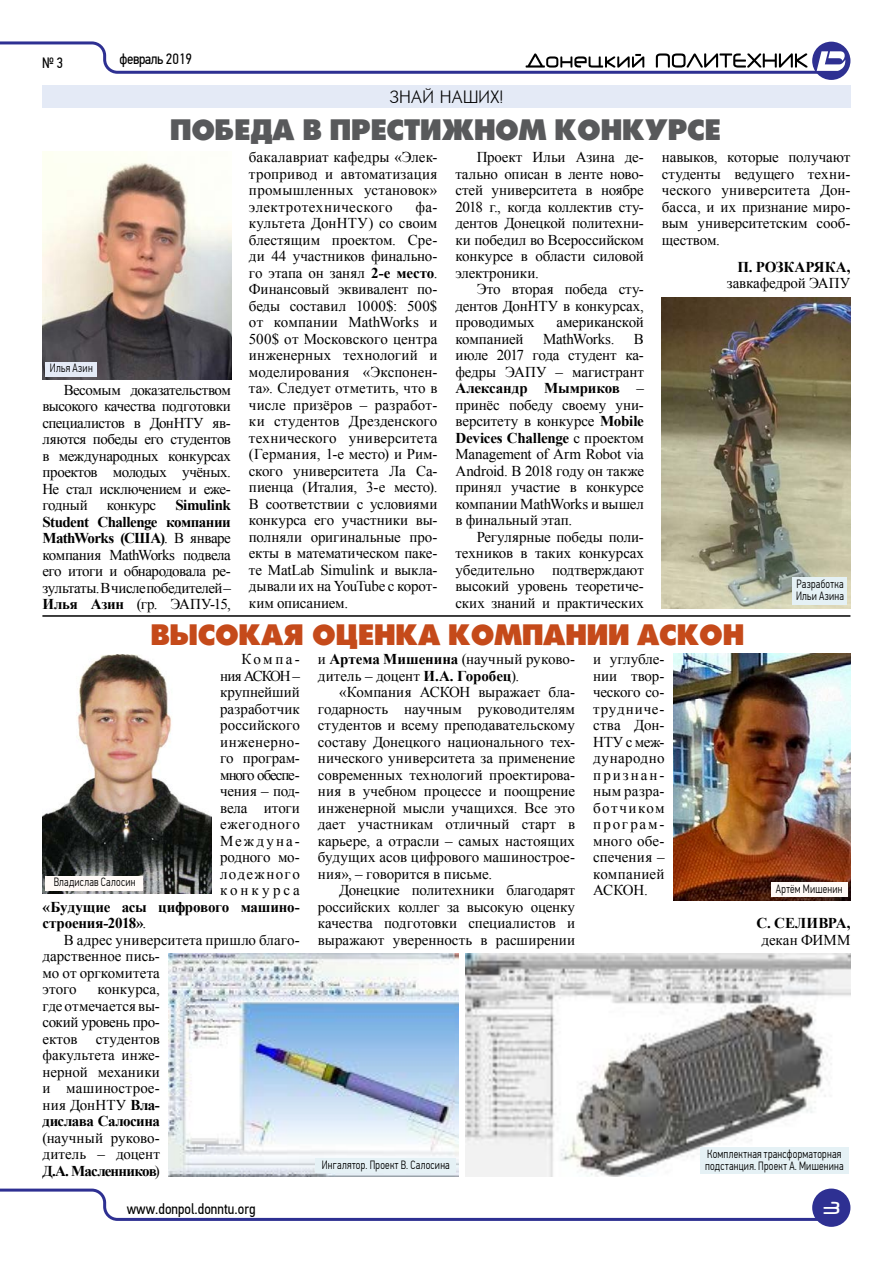
<style>
.page{position:relative;width:893px;height:1263px;background:#fff}
.page>*{position:absolute;margin:0;border:0;box-sizing:border-box;transform-origin:0 0}
.t1{font:31.5px "Futura Press Press";color:#c54a1a}
.t2{font:31.5px "Futura Press Press";color:#58595b}
.t3{font:300 19.5px "Futura";letter-spacing:.03em;color:#000}
.t4{font:500 19.5px "Neuropol";color:#fff}
.t5{font:15px/16.5px "Times New Roman";color:#000;text-align:justify}
.t6{font:700 15px/16.5px "Times New Roman";letter-spacing:-.015em;color:#000}
.t7{font:15px "PF Din Text Cond Pro";color:#000}
.t8{font:15px "Times New Roman";letter-spacing:-.02em;color:#000}
.t9{font:15px "PF Din Text Cond Pro";letter-spacing:-.025em;color:#000}
.t10{font:15px "Times New Roman";letter-spacing:-.025em;color:#000}
.t11{font:300 12px/12px "PF Din Text Cond Pro";letter-spacing:.025em;color:#000;scale:.9 1}
.s1{font-weight:700}
.s2{font-weight:400}
</style>
<div class="page">
<div style="left:812px;top:42px;width:38px;height:38px;background:#2e3092;border-radius:50%"></div>
<svg style="left:0;top:41px;width:845px;height:33px"></svg>
<div style="left:812px;top:1188px;width:38px;height:39px;background:#2e3092;border-radius:50%"></div>
<svg style="left:0;top:1188px;width:842px;height:33px"></svg>
<div style="left:42px;top:85px;width:808px;height:23px;background:#e4eaf6"></div>
<img style="left:42px;top:152px;width:189px;height:228px">
<div style="left:46px;top:362px;width:51px;height:14px;background:#e4eaf6"></div>
<img style="left:661px;top:297px;width:189px;height:311px">
<div style="left:792px;top:578px;width:55px;height:27px;background:#e5f1f5"></div>
<hr style="left:42px;top:615px;width:808px;height:2px;background:#000">
<img style="left:42px;top:654px;width:170px;height:240px">
<img style="left:673px;top:654px;width:177px;height:246px">
<img style="left:168px;top:953px;width:291px;height:223px">
<img style="left:465px;top:953px;width:385px;height:223px">
<div style="left:45px;top:876px;width:98px;height:15px;background:#fffaf7"></div>
<div style="left:771px;top:883px;width:76px;height:14px;background:#fffaf7"></div>
<div style="left:315px;top:1158px;width:141px;height:15px;background:#e5f1f5"></div>
<div style="left:700px;top:1147px;width:148px;height:27px;background:#e5f1f5"></div>
<p class="t7" style="left:42px;top:54px;width:22px">№ 3</p>
<p class="t9" style="left:120px;top:50px;width:74px">февраль 2019</p>
<h2 class="t3" style="left:390px;top:86px;width:115px">ЗНАЙ НАШИХ!</h2>
<h1 class="t2" style="left:170px;top:111px;width:552px">ПОБЕДА В ПРЕСТИЖНОМ КОНКУРСЕ</h1>
<p class="t11" style="left:50px;top:362px;width:49px">Илья Азин</p>
<p class="t5" style="left:42px;top:381px;width:190px;text-indent:21px">Весомым доказательством высокого качества подготовки специалистов в ДонНТУ яв&shy;ляются победы его студентов в международных конкурсах проектов молодых учёных.<br>Не стал исключением и еже&shy;годный</p>
<p class="t5" style="left:42px;top:497px;width:190px;text-indent:133px"><span class="s1">Simulink Student Challenge компании MathWorks (США)</span>. В январе компания MathWorks подвела его итоги и обнародовала ре&shy;зультаты. В числе победителей – <span class="s1">Илья Азин</span> (гр. ЭАПУ-15,</p>
<p class="t10" style="left:107px;top:495px;width:51px">конкурс</p>
<p class="t5" style="left:249px;top:149px;width:190px">бакалавриат кафедры «Элек&shy;тропривод и автоматизация промышленных установок» электротехнического</p>
<p class="t5" style="left:249px;top:198px;width:190px;text-indent:166px">фа&shy;культета ДонНТУ) со своим блестящим проектом. Сре&shy;ди 44 участников финально&shy;го этапа он занял <span class="s1">2-е место</span>.<br>Финансовый эквивалент по&shy;беды составил 1000$: 500$ от компании MathWorks и 500$ от Московского центра инженерных технологий и моделирования «Экспонен&shy;та». Следует отметить, что в числе призёров – разработ&shy;ки студентов Дрезденского технического университета (Германия, 1-е место) и Рим&shy;ского университета Ла Са&shy;пиенца (Италия, 3-е место).<br>В соответствии с условиями конкурса его участники вы&shy;полняли оригинальные про&shy;екты в математическом паке&shy;те MatLab Simulink и выкла&shy;дывали их на YouTube с корот&shy;ким описанием.</p>
<p class="t5" style="left:455px;top:149px;width:190px;text-indent:21px">Проект Ильи Азина де&shy;тально описан в ленте ново&shy;стей университета в ноябре 2018 г., когда коллектив сту&shy;дентов Донецкой политехни&shy;ки победил во Всероссийском конкурсе в области силовой электроники.</p>
<p class="t5" style="left:455px;top:281px;width:190px;text-indent:21px">Это вторая победа сту&shy;дентов ДонНТУ в конкурсах, проводимых</p>
<p class="t8" style="left:556px;top:312px;width:89px">американской</p>
<p class="t5" style="left:455px;top:330px;width:70px">компанией</p>
<p class="t8" style="left:543px;top:329px;width:73px">MathWorks.</p>
<p class="t5" style="left:455px;top:330px;width:190px;text-indent:178px">В июле 2017 года студент ка&shy;федры ЭАПУ – магистрант <span class="s1">Александр Мымриков</span> – принёс победу своему уни&shy;верситету в конкурсе <span class="s1">Mobile Devices Challenge</span> с проектом Management of Arm Robot via Android. В 2018 году он также принял участие в конкурсе компании MathWorks и вышел в финальный этап.</p>
<p class="t5" style="left:455px;top:528px;width:190px;text-indent:21px">Регулярные победы поли&shy;техников в таких конкурсах убедительно подтверждают высокий уровень теоретиче&shy;ских знаний и практических</p>
<p class="t5" style="left:662px;top:149px;width:190px">навыков, которые получают студенты ведущего техни&shy;ческого университета Дон&shy;басса, и их признание миро&shy;вым университетским сооб&shy;ществом.</p>
<p class="t6" style="left:737px;top:258px;width:115px">П. РОЗКАРЯКА,</p>
<p class="t5" style="left:727px;top:275px;width:125px">завкафедрой ЭАПУ</p>
<p class="t11" style="left:796px;top:578px;width:55px">Разработка<br>Ильи Азина</p>
<h1 class="t1" style="left:150px;top:616px;width:595px">ВЫСОКАЯ ОЦЕНКА КОМПАНИИ АСКОН</h1>
<p class="t5" style="left:220px;top:651px;width:81px;text-indent:21px">Компа&shy;ния АСКОН – крупнейший разработчик российского инженерно&shy;го програм&shy;много обеспе&shy;чения – под&shy;вела итоги ежегодного Междуна&shy;родного мо&shy;лодежного конкурса</p>
<p class="t6" style="left:43px;top:898px;width:259px">«Будущие асы цифрового машино&shy;строения-2018»<span class="s2">.</span></p>
<p class="t5" style="left:43px;top:931px;width:259px;text-align:left;text-indent:21px">В адрес университета пришло благо&shy;дарственное пись-<br>мо от оргкомитета<br>этого</p>
<p class="t11" style="left:54px;top:876px;width:92px">Владислав Салосин</p>
<p class="t5" style="left:43px;top:981px;width:119px;text-indent:55px">конкурса, где отмечается вы&shy;сокий уровень про&shy;ектов студентов факультета инже&shy;нерной механики и машинострое&shy;ния ДонНТУ <span class="s1">Вла&shy;дислава Салосина</span></p>
<p class="t5" style="left:43px;top:1129px;width:119px">(научный руково&shy;дитель – доцент <span class="s1">Д.А. Масленников</span>)</p>
<p class="t5" style="left:318px;top:651px;width:259px">и <span class="s1">Артема Мишенина</span> (научный руково&shy;дитель – доцент <span class="s1">И.А. Горобец</span>).</p>
<p class="t5" style="left:318px;top:684px;width:259px;text-indent:21px">«Компания АСКОН выражает бла&shy;годарность научным руководителям студентов и всему преподавательскому составу Донецкого национального тех&shy;нического университета за применение современных технологий проектирова&shy;ния в учебном процессе и поощрение инженерной мысли учащихся. Все это дает участникам отличный старт в карьере, а отрасли – самых настоящих будущих асов цифрового машинострое&shy;ния», – говорится в письме.</p>
<p class="t5" style="left:318px;top:882px;width:259px;text-indent:21px">Донецкие политехники благодарят российских коллег за высокую оценку качества подготовки специалистов и выражают уверенность в расширении</p>
<p class="t5" style="left:593px;top:651px;width:73px">и углубле&shy;нии твор&shy;ческого со&shy;трудниче&shy;ства Дон-НТУ с меж&shy;дународно признан&shy;ным разра&shy;ботчиком програм&shy;много обе&shy;спечения – компанией АСКОН.</p>
<p class="t11" style="left:776px;top:883px;width:76px">Артём Мишенин</p>
<p class="t6" style="left:756px;top:914px;width:95px">С. СЕЛИВРА,</p>
<p class="t5" style="left:762px;top:931px;width:90px">декан ФИММ</p>
<p class="t11" style="left:322px;top:1159px;width:144px">Ингалятор. Проект В. Салосина</p>
<p class="t11" style="left:705px;top:1147px;width:155px">Комплектная трансформаторная подстанция. Проект А. Мишенина</p>
<p class="t7" style="left:127px;top:1200px;width:130px">www.donpol.donntu.org</p>
<h2 class="t4" style="left:822px;top:1199px;width:20px">3</h2>
</div>
